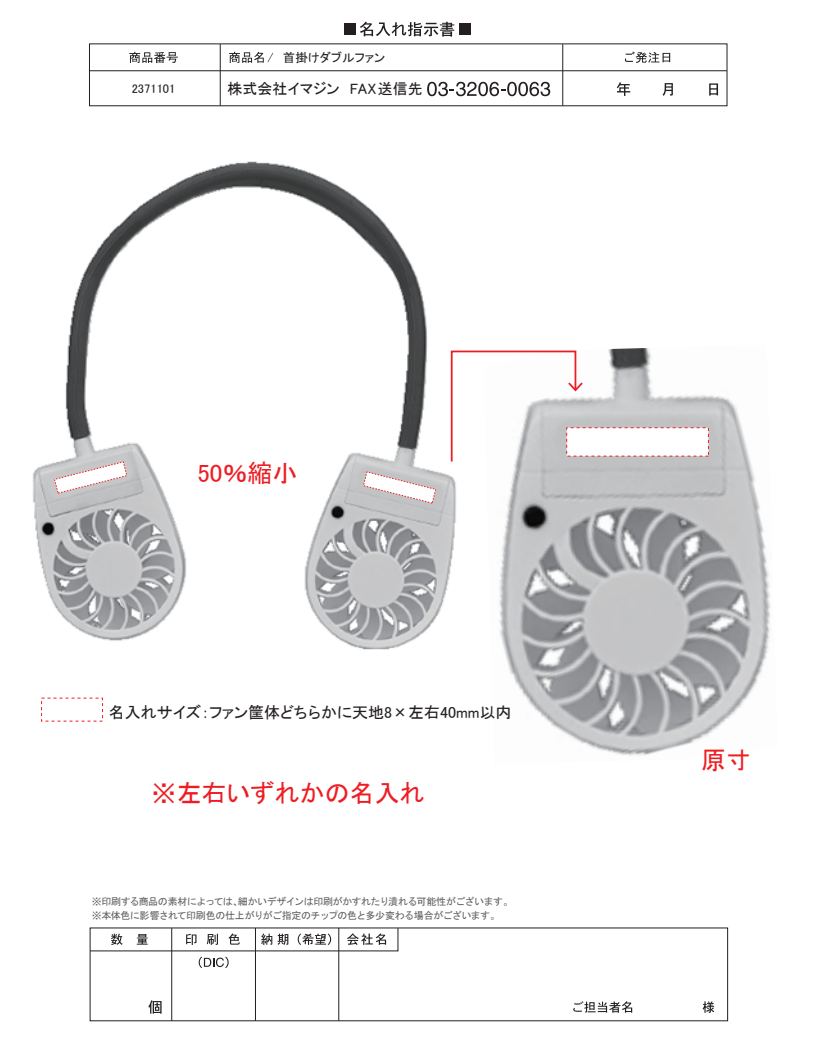
<style>
.page{position:relative;width:815px;height:1053px;background:#fff}
.page>*{position:absolute;margin:0;border:0;box-sizing:border-box;transform-origin:0 0}
.t1{font:25px "MS P Gothic";color:#ee1d23}
.t2{font:16px "MS P Gothic";color:#231f20}
.t3{font:15px "MS P Gothic";color:#231f20}
.t4{font:12.5px "MS P Gothic";color:#231f20}
.t5{font:10px/14.1px "MS Gothic";letter-spacing:-.045em;color:#616164}
</style>
<div class="page">
<hr style="left:255px;top:927px;width:1px;height:93px;background:#231f20">
<hr style="left:171px;top:928px;width:1px;height:92px;background:#231f20">
<hr style="left:338px;top:927px;width:1px;height:93px;background:#231f20">
<svg style="left:89px;top:927px;width:310px;height:41px"></svg>
<svg style="left:148px;top:1000px;width:14px;height:13px"></svg>
<svg style="left:573px;top:1001px;width:59px;height:11px"></svg>
<svg style="left:703px;top:1001px;width:11px;height:11px"></svg>
<svg style="left:617px;top:82px;width:13px;height:14px"></svg>
<svg style="left:663px;top:83px;width:10px;height:13px"></svg>
<svg style="left:709px;top:83px;width:9px;height:13px"></svg>
<hr style="left:220px;top:44px;width:1px;height:62px;background:#231f20">
<div style="left:344px;top:23px;width:12px;height:12px;background:#231f20"></div>
<svg style="left:360px;top:22px;width:94px;height:15px"></svg>
<div style="left:459px;top:23px;width:12px;height:12px;background:#231f20"></div>
<svg style="left:427px;top:82px;width:123px;height:14px"></svg>
<hr style="left:562px;top:44px;width:1px;height:62px;background:#231f20">
<hr style="left:89px;top:70px;width:638px;height:1px;background:#231f20">
<svg style="left:129px;top:52px;width:49px;height:11px"></svg>
<svg style="left:229px;top:52px;width:44px;height:11px"></svg>
<svg style="left:625px;top:51px;width:45px;height:12px"></svg>
<img style="left:33px;top:161px;width:423px;height:489px">
<img style="left:499px;top:348px;width:272px;height:408px">
<div style="left:566px;top:427px;width:143px;height:29px;background:#fff"></div>
<svg style="left:450px;top:349px;width:133px;height:114px"></svg>
<svg style="left:363px;top:471px;width:73px;height:32px"></svg>
<svg style="left:54px;top:461px;width:73px;height:32px"></svg>
<p class="t4" style="left:132px;top:83px;width:45px">2371101</p>
<p class="t4" style="left:283px;top:51px;width:104px">首掛けダブルファン</p>
<h3 class="t3" style="left:228px;top:81px;width:197px">株式会社イマジン FAX送信先</h3>
<h1 class="t1" style="left:197px;top:461px;width:101px">50％縮小</h1>
<h2 class="t2" style="left:109px;top:703px;width:404px">名入れサイズ：ファン筐体どちらかに天地8×左右40mm以内</h2>
<h1 class="t1" style="left:152px;top:780px;width:275px">※左右いずれかの名入れ</h1>
<p class="t5" style="left:92px;top:894px;width:423px">※印刷する商品の素材によっては、細かいデザインは印刷がかすれたり潰れる可能性がございます。※本体色に影響されて印刷色の仕上がりがご指定のチップの色と多少変わる場合がございます。</p>
<h1 class="t1" style="left:701px;top:747px;width:51px">原寸</h1>
</div>
